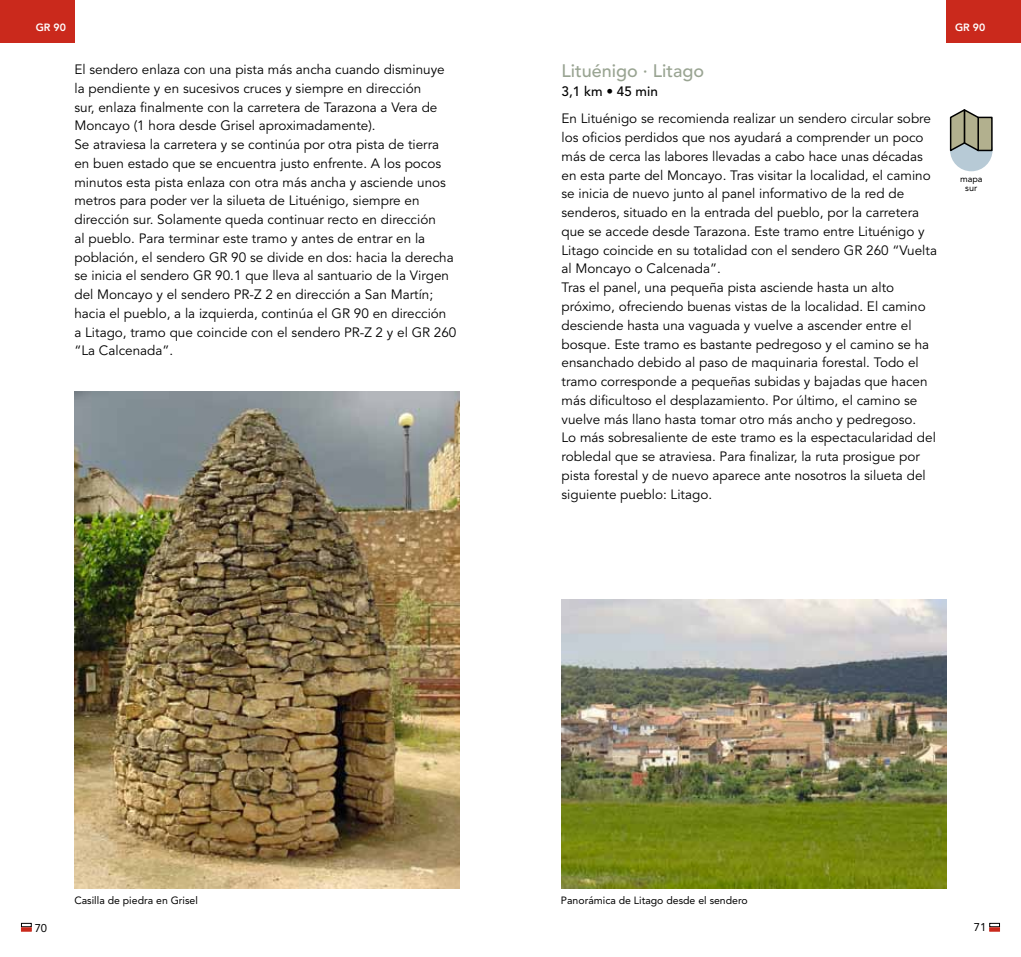
<style>
.page{position:relative;width:1021px;height:957px;background:#fff}
.page>*{position:absolute;margin:0;border:0;box-sizing:border-box;transform-origin:0 0}
.t1{font:500 18px "Avenir LT Std";color:#99a492}
.t2{font:13.5px/18.8px "Avenir LT Std";color:#000}
.t3{font:500 13.5px "Avenir LT Std";color:#000}
.t4{font:11.25px "Avenir LT Std";color:#000}
.t5{font:10.5px "Avenir LT Std";color:#000}
.t6{font:10.5px "Avenir LT Std";color:#fff}
.t7{font:800 10.5px "Avenir LT Std";color:#fff}
.t8{font:9px/9px "Avenir LT Std";color:#000;text-align:center}
</style>
<div class="page">
<div style="left:989px;top:923px;width:10px;height:4px;border:1px solid #000"></div>
<svg style="left:989px;top:927px;width:10px;height:4px"></svg>
<div style="left:21px;top:923px;width:10px;height:4px;border:1px solid #000"></div>
<svg style="left:21px;top:927px;width:10px;height:4px"></svg>
<div style="left:946px;top:0;width:74px;height:43px;background:#ca291c"></div>
<div style="left:0;top:0;width:74px;height:43px;background:#ca291c"></div>
<img style="left:74px;top:392px;width:385px;height:497px">
<img style="left:561px;top:600px;width:385px;height:288px">
<div style="left:950px;top:129px;width:42px;height:42px;background:#b7cad6;border-radius:50%"></div>
<div style="left:978px;top:117px;width:13px;height:33px;background:#b2b08e"></div>
<div style="left:977px;top:117px;width:15px;height:34px;border:2px solid #000"></div>
<svg style="left:949px;top:109px;width:31px;height:44px"></svg>
<p class="t7" style="left:36px;top:21px;width:32px">GR 90</p>
<p class="t7" style="left:955px;top:21px;width:32px">GR 90</p>
<p class="t6" style="left:24px;top:21px;width:44px">ZZZZZZZ</p>
<p class="t6" style="left:955px;top:21px;width:44px">ZZZZZZZ</p>
<p class="t2" style="left:74px;top:60px;width:383px">El sendero enlaza con una pista más ancha cuando disminuye la pendiente y en sucesivos cruces y siempre en dirección<br>sur, enlaza finalmente con la carretera de Tarazona a Vera de Moncayo (1 hora desde Grisel aproximadamente).<br>Se atraviesa la carretera y se continúa por otra pista de tierra en buen estado que se encuentra justo enfrente. A los pocos minutos esta pista enlaza con otra más ancha y asciende unos metros para poder ver la silueta de Lituénigo, siempre en dirección sur. Solamente queda continuar recto en dirección<br>al pueblo. Para terminar este tramo y antes de entrar en la población, el sendero GR 90 se divide en dos: hacia la derecha se inicia el sendero GR 90.1 que lleva al santuario de la Virgen del Moncayo y el sendero PR-Z 2 en dirección a San Martín; hacia el pueblo, a la izquierda, continúa el GR 90 en dirección a Litago, tramo que coincide con el sendero PR-Z 2 y el GR 260 “La Calcenada”.</p>
<h1 class="t1" style="left:561px;top:61px;width:144px">Lituénigo · Litago</h1>
<p class="t3" style="left:561px;top:84px;width:98px">3,1 km • 45 min</p>
<p class="t2" style="left:561px;top:110px;width:377px">En Lituénigo se recomienda realizar un sendero circular sobre los oficios perdidos que nos ayudará a comprender un poco más de cerca las labores llevadas a cabo hace unas décadas en esta parte del Moncayo. Tras visitar la localidad, el camino se inicia de nuevo junto al panel informativo de la red de senderos, situado en la entrada del pueblo, por la carretera que se accede desde Tarazona. Este tramo entre Lituénigo y Litago coincide en su totalidad con el sendero GR 260 “Vuelta al Moncayo o Calcenada”.<br>Tras el panel, una pequeña pista asciende hasta un alto próximo, ofreciendo buenas vistas de la localidad. El camino desciende hasta una vaguada y vuelve a ascender entre el bosque. Este tramo es bastante pedregoso y el camino se ha ensanchado debido al paso de maquinaria forestal. Todo el tramo corresponde a pequeñas subidas y bajadas que hacen más dificultoso el desplazamiento. Por último, el camino se vuelve más llano hasta tomar otro más ancho y pedregoso.<br>Lo más sobresaliente de este tramo es la espectacularidad del robledal que se atraviesa. Para finalizar, la ruta prosigue por pista forestal y de nuevo aparece ante nosotros la silueta del siguiente pueblo: Litago.</p>
<p class="t8" style="left:960px;top:174px;width:24px">mapa sur</p>
<p class="t5" style="left:74px;top:894px;width:125px">Casilla de piedra en Grisel</p>
<p class="t5" style="left:561px;top:894px;width:188px">Panorámica de Litago desde el sendero</p>
<p class="t4" style="left:35px;top:921px;width:14px">70</p>
<p class="t4" style="left:973px;top:920px;width:14px">71</p>
</div>
